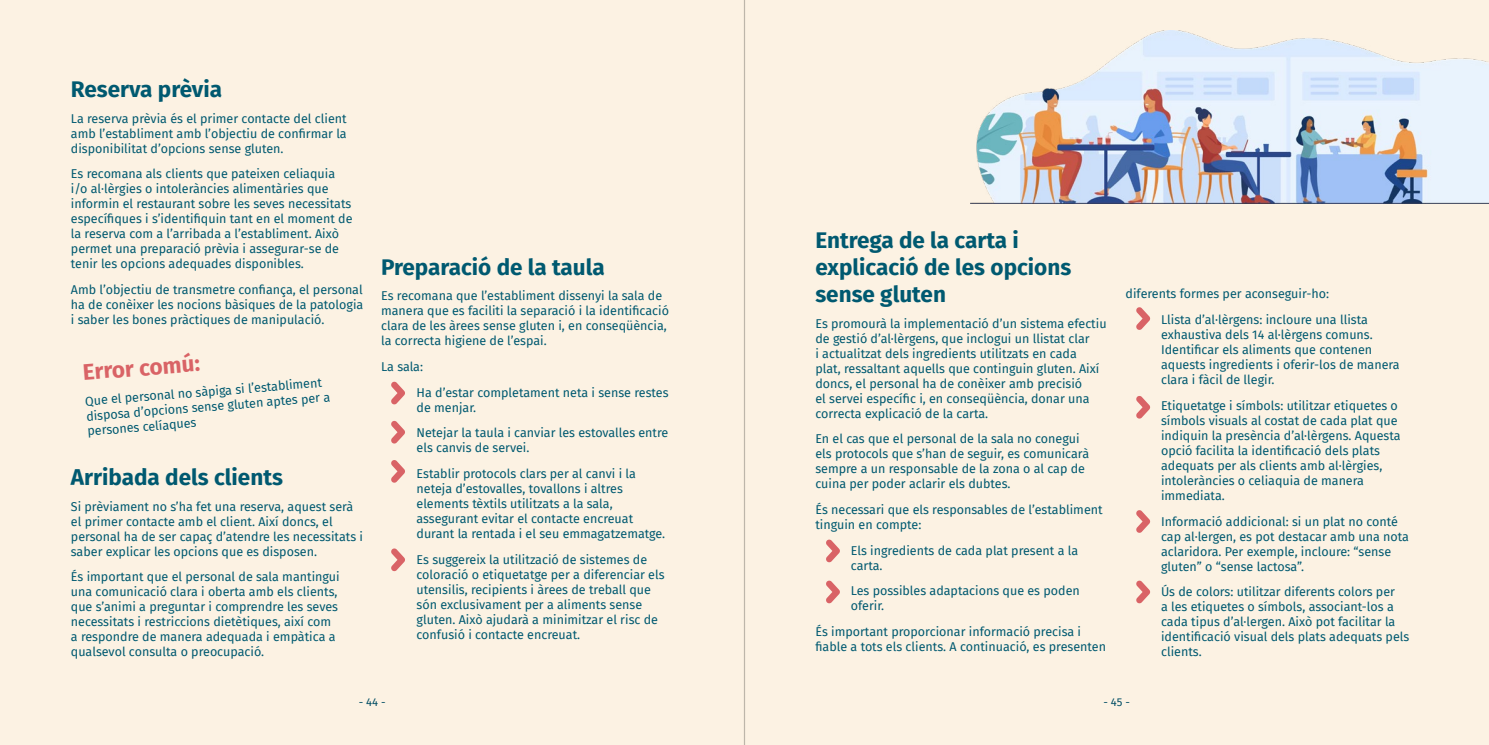
<style>
.page{position:relative;width:1489px;height:745px;background:#fff}
.page>*{position:absolute;margin:0;border:0;box-sizing:border-box;transform-origin:0 0}
.t1{font:700 22.5px/27px "Fira Sans";color:#005970}
.t2{font:700 22.5px "Fira Sans";color:#d96366}
.t3{font:12.5px/15px "Fira Sans";color:#005970}
.t4{font:11.25px "Fira Sans";color:#034f65}
</style>
<div class="page">
<div style="left:0;top:0;width:1488px;height:744px;background:#fcf2e3"></div>
<hr style="left:743px;top:0;width:2px;height:744px;background:#000">
<svg style="left:826px;top:539px;width:13px;height:23px"></svg>
<svg style="left:826px;top:580px;width:13px;height:23px"></svg>
<svg style="left:391px;top:381px;width:14px;height:23px"></svg>
<svg style="left:391px;top:420px;width:14px;height:23px"></svg>
<svg style="left:391px;top:460px;width:14px;height:22px"></svg>
<svg style="left:391px;top:548px;width:14px;height:23px"></svg>
<svg style="left:1136px;top:307px;width:13px;height:23px"></svg>
<svg style="left:1136px;top:396px;width:13px;height:22px"></svg>
<svg style="left:1136px;top:510px;width:13px;height:23px"></svg>
<svg style="left:1136px;top:580px;width:13px;height:23px"></svg>
<img style="left:970px;top:30px;width:518px;height:174px">
<h1 class="t1" style="left:71px;top:74px;width:153px">Reserva prèvia</h1>
<p class="t3" style="left:71px;top:110px;width:277px;text-align:justify">La reserva prèvia és el primer contacte del client amb l’establiment amb l’objectiu de confirmar la disponibilitat d’opcions sense gluten.</p>
<p class="t3" style="left:71px;top:166px;width:283px">Es recomana als clients que pateixen celiaquia i/o al·lèrgies o intoleràncies alimentàries que informin el restaurant sobre les seves necessitats específiques i s’identifiquin tant en el moment de la reserva com a l’arribada a l’establiment. Això permet una preparació prèvia i assegurar-se de tenir les opcions adequades disponibles.</p>
<p class="t3" style="left:71px;top:282px;width:294px;text-align:justify">Amb l’objectiu de transmetre confiança, el personal ha de conèixer les nocions bàsiques de la patologia i saber les bones pràctiques de manipulació.</p>
<h1 class="t2" style="left:81px;top:353px;width:119px;rotate:-5deg">Error comú:</h1>
<p class="t3" style="left:84px;top:394px;width:246px;line-height:14.6px;rotate:-5deg">Que el personal no sàpiga si l’establiment disposa d’opcions sense gluten aptes per a persones celíaques</p>
<h1 class="t1" style="left:71px;top:461px;width:213px">Arribada dels clients</h1>
<p class="t3" style="left:71px;top:498px;width:294px">Si prèviament no s’ha fet una reserva, aquest serà el primer contacte amb el client. Així doncs, el personal ha de ser capaç d’atendre les necessitats i saber explicar les opcions que es disposen.</p>
<p class="t3" style="left:71px;top:568px;width:270px">És important que el personal de sala mantingui una comunicació clara i oberta amb els clients, que s’animi a preguntar i comprendre les seves necessitats i restriccions dietètiques, així com a respondre de manera adequada i empàtica a qualsevol consulta o preocupació.</p>
<h1 class="t1" style="left:381px;top:251px;width:225px">Preparació de la taula</h1>
<p class="t3" style="left:381px;top:288px;width:289px">Es recomana que l’establiment dissenyi la sala de manera que es faciliti la separació i la identificació clara de les àrees sense gluten i, en conseqüència, la correcta higiene de l’espai.</p>
<p class="t3" style="left:416px;top:353px;width:253px;line-height:25.6px;text-indent:-35px">La sala:<br>Ha d’estar completament neta i sense restes</p>
<p class="t3" style="left:416px;top:394px;width:253px;line-height:25.6px">de menjar.<br>Netejar la taula i canviar les estovalles entre</p>
<p class="t3" style="left:416px;top:434px;width:221px;line-height:25.6px">els canvis de servei.<br>Establir protocols clars per al canvi i la</p>
<p class="t3" style="left:416px;top:480px;width:250px">neteja d’estovalles, tovallons i altres elements tèxtils utilitzats a la sala, assegurant evitar el contacte encreuat durant la rentada i el seu emmagatzematge.</p>
<p class="t3" style="left:416px;top:551px;width:249px">Es suggereix la utilització de sistemes de coloració o etiquetatge per a diferenciar els utensilis, recipients i àrees de treball que són exclusivament per a aliments sense gluten. Això ajudarà a minimitzar el risc de confusió i contacte encreuat.</p>
<h1 class="t1" style="left:815px;top:225px;width:257px">Entrega de la carta i explicació de les opcions sense gluten</h1>
<p class="t3" style="left:815px;top:315px;width:293px">Es promourà la implementació d’un sistema efectiu de gestió d’al·lèrgens, que inclogui un llistat clar<br>i actualitzat dels ingredients utilitzats en cada<br>plat, ressaltant aquells que continguin gluten. Així doncs, el personal ha de conèixer amb precisió<br>el servei específic i, en conseqüència, donar una correcta explicació de la carta.</p>
<p class="t3" style="left:815px;top:431px;width:275px">En el cas que el personal de la sala no conegui els protocols que s’han de seguir, es comunicarà sempre a un responsable de la zona o al cap de cuina per poder aclarir els dubtes.</p>
<p class="t3" style="left:815px;top:501px;width:289px">És necessari que els responsables de l’establiment tinguin en compte:</p>
<p class="t3" style="left:850px;top:542px;width:229px">Els ingredients de cada plat present a la carta.</p>
<p class="t3" style="left:850px;top:583px;width:230px">Les possibles adaptacions que es poden oferir.</p>
<p class="t3" style="left:815px;top:623px;width:292px">És important proporcionar informació precisa i fiable a tots els clients. A continuació, es presenten</p>
<p class="t3" style="left:1160px;top:280px;width:208px;line-height:25.6px;text-indent:-35px">diferents formes per aconseguir-ho:<br>Llista d’al·lèrgens: incloure una llista</p>
<p class="t3" style="left:1160px;top:326px;width:240px">exhaustiva dels 14 al·lèrgens comuns.<br>Identificar els aliments que contenen aquests ingredients i oferir-los de manera clara i fàcil de llegir.</p>
<p class="t3" style="left:1160px;top:397px;width:241px">Etiquetatge i símbols: utilitzar etiquetes o símbols visuals al costat de cada plat que indiquin la presència d’al·lèrgens. Aquesta opció facilita la identificació dels plats adequats per als clients amb al·lèrgies, intoleràncies o celiaquia de manera immediata.</p>
<p class="t3" style="left:1160px;top:513px;width:249px">Informació addicional: si un plat no conté cap al·lergen, es pot destacar amb una nota aclaridora. Per exemple, incloure: “sense gluten” o “sense lactosa”.</p>
<p class="t3" style="left:1160px;top:583px;width:250px">Ús de colors: utilitzar diferents colors per<br>a les etiquetes o símbols, associant-los a cada tipus d’al·lergen. Això pot facilitar la identificació visual dels plats adequats pels clients.</p>
<p class="t4" style="left:359px;top:693px;width:29px">- 44 -</p>
<p class="t4" style="left:1103px;top:693px;width:28px">- 45 -</p>
</div>
